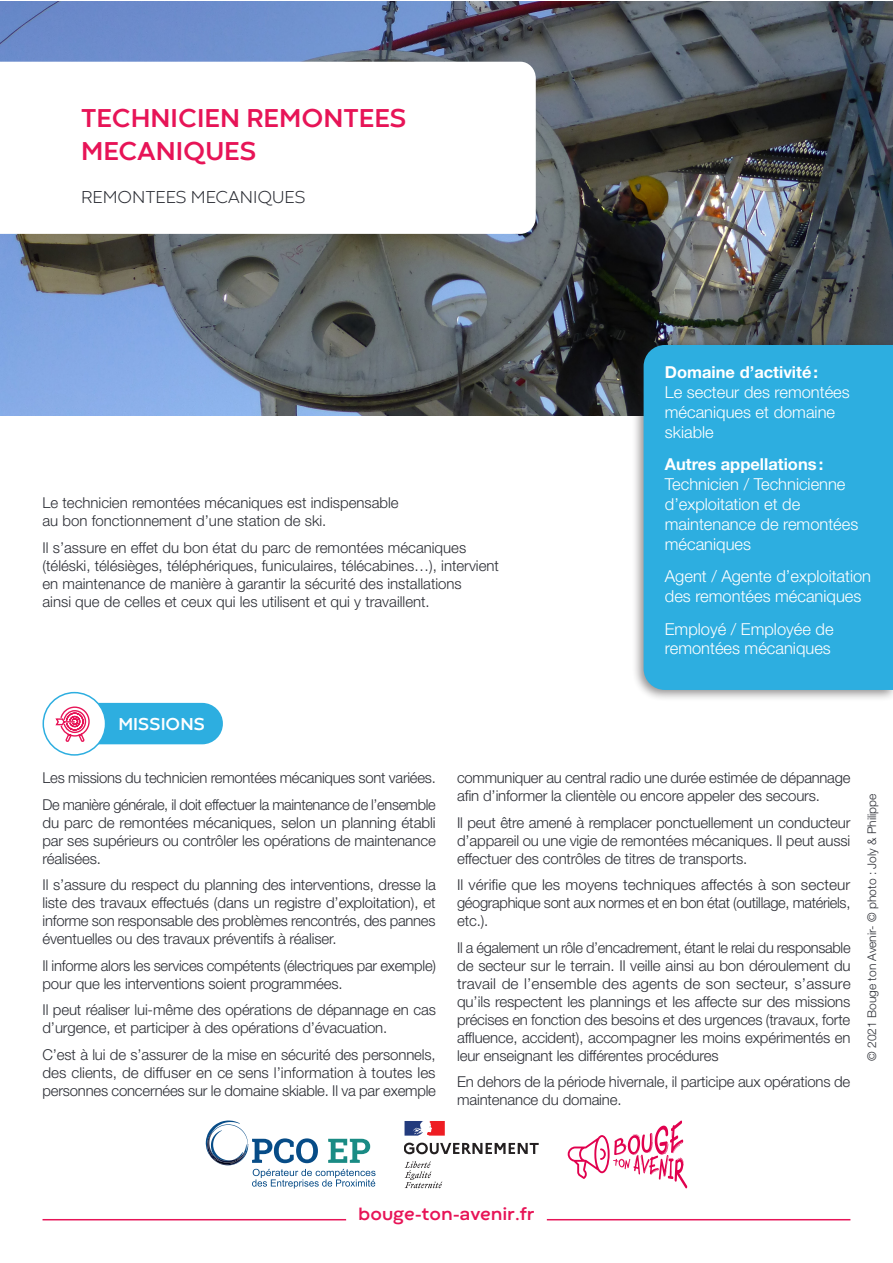
<style>
.page{position:relative;width:893px;height:1263px;background:#fff}
.page>*{position:absolute;margin:0;border:0;box-sizing:border-box;transform-origin:0 0}
.t1{font:700 27px/32.4px "Codec Warm";color:#e71457}
.t2{font:700 18px "Codec Warm";color:#e71457}
.t3{font:300 18px "Codec Warm";color:#2c2e35}
.t4{font:700 18px "Codec Warm";color:#fff}
.t5{font:300 16.5px/19.8px "Helvetica Neue LT Std";color:#fff}
.texte_courant{font:300 15px/18px "Helvetica Neue LT Std";letter-spacing:-.01em;color:#2c2e35;text-align:justify}
.chapo{font:300 15px/18px "Helvetica Neue LT Std";color:#2c2e35}
.t6{font:300 12px "Helvetica Neue LT Std";color:#2c2e35}
.s1{font-weight:700}
</style>
<div class="page">
<hr style="left:43px;top:1219px;width:303px;height:1px;background:#e71457">
<hr style="left:547px;top:1219px;width:303px;height:1px;background:#e71457">
<svg style="left:206px;top:1120px;width:170px;height:68px"></svg>
<svg style="left:568px;top:1120px;width:119px;height:68px"></svg>
<svg style="left:404px;top:1142px;width:135px;height:12px"></svg>
<svg style="left:405px;top:1161px;width:37px;height:27px"></svg>
<svg style="left:405px;top:1121px;width:40px;height:14px"></svg>
<div style="left:43px;top:703px;width:180px;height:41px;background:#2daee0;border-radius:21px"></div>
<div style="left:43px;top:693px;width:63px;height:62px;background:#fff;border-radius:50%"></div>
<div style="left:43px;top:692px;width:63px;height:64px;border:2px solid #2daee0;border-radius:50%"></div>
<svg style="left:55px;top:706px;width:35px;height:36px"></svg>
<img style="left:0;top:1px;width:893px;height:415px">
<svg style="left:0;top:62px;width:536px;height:172px"></svg>
<div style="left:632px;top:339px;width:261px;height:363px;background:#231f20;opacity:.5"></div>
<div style="left:644px;top:345px;width:249px;height:345px;background:#2daee0"></div>
<p class="t1" style="left:81px;top:104px;width:327px">TECHNICIEN REMONTEES<br>MECANIQUES</p>
<p class="t3" style="left:81px;top:186px;width:226px">REMONTEES MECANIQUES</p>
<p class="chapo" style="left:43px;top:494px;width:358px">Le technicien remontées mécaniques est indispensable au bon fonctionnement d’une station de ski.</p>
<p class="chapo" style="left:43px;top:538px;width:458px">Il s’assure en effet du bon état du parc de remontées mécaniques (téléski, télésièges, téléphériques, funiculaires, télécabines…), intervient en maintenance de manière à garantir la sécurité des installations<br>ainsi que de celles et ceux qui les utilisent et qui y travaillent.</p>
<p class="t4" style="left:118px;top:713px;width:88px">MISSIONS</p>
<p class="t5" style="left:665px;top:362px;width:186px"><span class="s1">Domaine d’activité:<br></span>Le secteur des remontées mécaniques et domaine skiable</p>
<p class="t5" style="left:665px;top:454px;width:195px"><span class="s1">Autres appellations:<br></span>Technicien / Technicienne d’exploitation et de maintenance de remontées mécaniques</p>
<p class="t5" style="left:665px;top:566px;width:208px">Agent / Agente d’exploitation des remontées mécaniques</p>
<p class="t5" style="left:665px;top:618px;width:170px">Employé / Employée de remontées mécaniques</p>
<p class="texte_courant" style="left:43px;top:769px;width:395px">Les missions du technicien remontées mécaniques sont variées.</p>
<p class="texte_courant" style="left:43px;top:795px;width:395px">De manière générale, il doit effectuer la maintenance de l’ensemble du parc de remontées mécaniques, selon un planning établi par ses supérieurs ou contrôler les opérations de maintenance réalisées.</p>
<p class="texte_courant" style="left:43px;top:876px;width:395px">Il s’assure du respect du planning des interventions, dresse la liste des travaux effectués (dans un registre d’exploitation), et informe son responsable des problèmes rencontrés, des pannes éventuelles ou des travaux préventifs à réaliser.</p>
<p class="texte_courant" style="left:43px;top:956px;width:395px">Il informe alors les services compétents (électriques par exemple) pour que les interventions soient programmées.</p>
<p class="texte_courant" style="left:43px;top:1001px;width:395px">Il peut réaliser lui-même des opérations de dépannage en cas d’urgence, et participer à des opérations d’évacuation.</p>
<p class="texte_courant" style="left:43px;top:1045px;width:395px">C’est à lui de s’assurer de la mise en sécurité des personnels, des clients, de diffuser en ce sens l’information à toutes les personnes concernées sur le domaine skiable. Il va par exemple</p>
<p class="texte_courant" style="left:457px;top:769px;width:395px">communiquer au central radio une durée estimée de dépannage afin d’informer la clientèle ou encore appeler des secours.</p>
<p class="texte_courant" style="left:457px;top:813px;width:395px">Il peut être amené à remplacer ponctuellement un conducteur d’appareil ou une vigie de remontées mécaniques. Il peut aussi effectuer des contrôles de titres de transports.</p>
<p class="texte_courant" style="left:457px;top:876px;width:395px">Il vérifie que les moyens techniques affectés à son secteur géographique sont aux normes et en bon état (outillage, matériels, etc.).</p>
<p class="texte_courant" style="left:457px;top:938px;width:395px">Il a également un rôle d’encadrement, étant le relai du responsable de secteur sur le terrain. Il veille ainsi au bon déroulement du travail de l’ensemble des agents de son secteur, s’assure qu’ils respectent les plannings et les affecte sur des missions précises en fonction des besoins et des urgences (travaux, forte affluence, accident), accompagner les moins expérimentés en leur enseignant les différentes procédures</p>
<p class="texte_courant" style="left:457px;top:1073px;width:395px">En dehors de la période hivernale, il participe aux opérations de maintenance du domaine.</p>
<p class="t6" style="left:864px;top:1061px;width:269px;rotate:-90deg">© 2021 Bouge ton Avenir- © photo : Joly &amp; Philippe</p>
<p class="t2" style="left:358px;top:1203px;width:178px">bouge-ton-avenir.fr</p>
</div>
